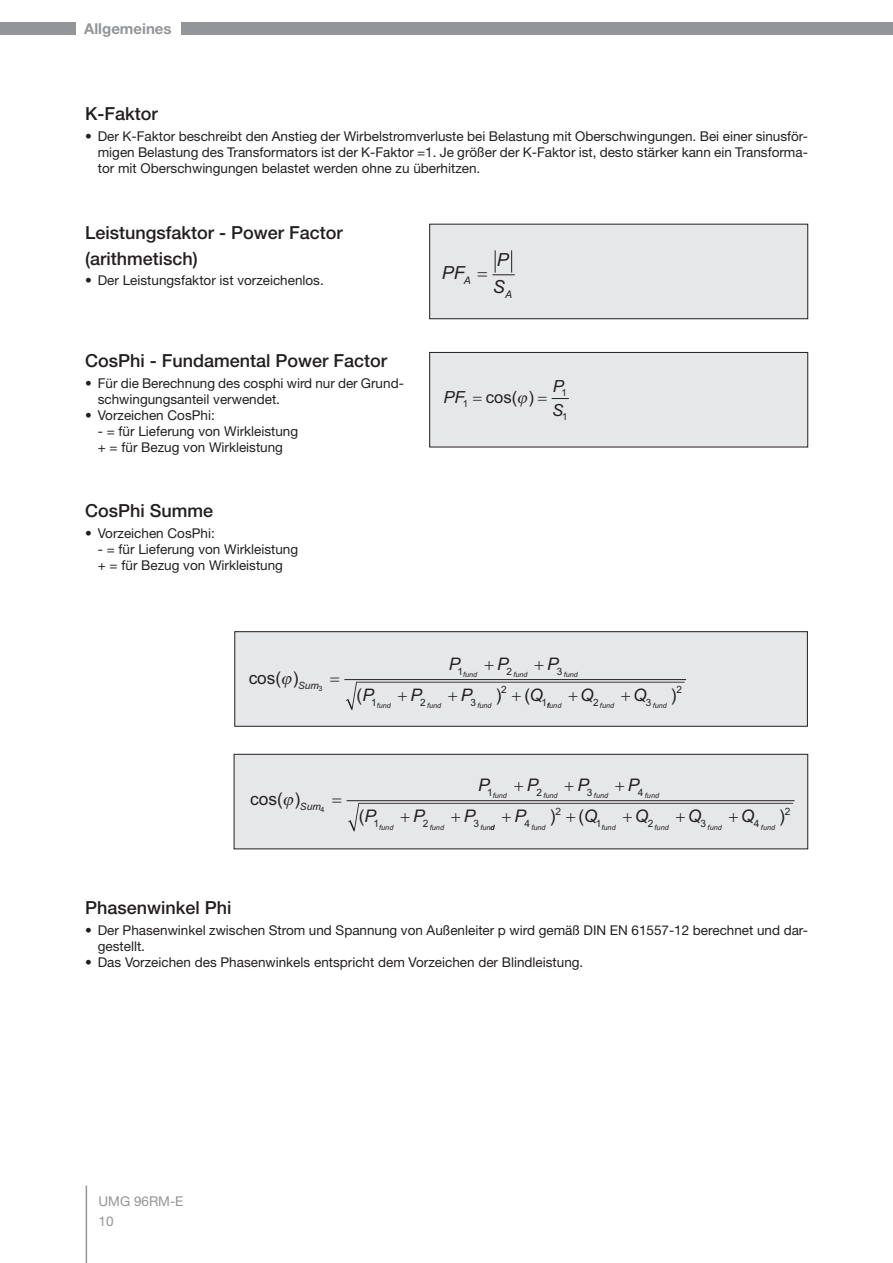
<style>
.page{position:relative;width:893px;height:1263px;background:#fff}
.page>*{position:absolute;margin:0;border:0;box-sizing:border-box;transform-origin:0 0}
.t1{font:500 18px/25.8px "Helvetica Neue LT";color:#231f20}
.t2{font:italic 18px/27.5px "Arial";color:#231f20}
.t3{font:17.4px "Arial";color:#231f20}
.t4{font:italic 17.4px "Arial";color:#231f20}
.t5{font:17.25px "Arial";color:#231f20}
.t6{font:italic 17.25px "Arial";color:#231f20}
.t7{font:16.65px "Arial";color:#231f20}
.t8{font:italic 16.65px/23.7px "Arial";color:#231f20}
.t9{font:700 15px "Helvetica Neue LT";color:#939598}
.t10{font:13.5px/16.2px "Helvetica Neue LT";color:#231f20}
.t11{font:13.5px/19.5px "Helvetica Neue LT";color:#939598}
.t12{font:italic 10.5px "Arial";color:#231f20}
.t13{font:10.05px "Arial";color:#231f20}
.t14{font:italic 10.05px "Arial";letter-spacing:.005em;color:#231f20}
.t15{font:9.75px "Arial";color:#231f20}
.t16{font:italic 7.2px "Arial";letter-spacing:.005em;color:#231f20}
.t17{font:7.2px "Arial";color:#231f20}
.s1{font-size:17.25px}
.s2{font-style:italic}
</style>
<div class="page">
<div style="left:181px;top:22px;width:711px;height:13px;background:#939598"></div>
<div style="left:0;top:22px;width:75px;height:13px;background:#939598"></div>
<hr style="left:86px;top:1185px;width:1px;height:78px;background:#939598">
<div style="left:430px;top:224px;width:378px;height:95px;background:#e6e7e9"></div>
<div style="left:429px;top:224px;width:379px;height:95px;border:1px solid #231f20"></div>
<div style="left:430px;top:352px;width:378px;height:95px;background:#e6e7e9"></div>
<div style="left:429px;top:352px;width:379px;height:95px;border:1px solid #231f20"></div>
<div style="left:235px;top:632px;width:572px;height:94px;background:#e6e7e9"></div>
<div style="left:235px;top:631px;width:573px;height:95px;border:1px solid #231f20"></div>
<hr style="left:344px;top:679px;width:342px;height:1px;background:#231f20">
<div style="left:234px;top:754px;width:574px;height:95px;background:#e6e7e9"></div>
<div style="left:234px;top:754px;width:574px;height:95px;border:1px solid #231f20"></div>
<hr style="left:347px;top:800px;width:447px;height:1px;background:#231f20">
<svg style="left:492px;top:250px;width:23px;height:26px"></svg>
<svg style="left:551px;top:398px;width:18px;height:2px"></svg>
<svg style="left:346px;top:682px;width:339px;height:28px"></svg>
<svg style="left:348px;top:803px;width:445px;height:28px"></svg>
<p class="t9" style="left:84px;top:19px;width:89px">Allgemeines</p>
<h1 class="t1" style="left:85px;top:101px;width:74px">K-Faktor</h1>
<p class="t10" style="left:98px;top:128px;width:712px;text-align:justify;text-indent:-13px">• Der K-Faktor beschreibt den Anstieg der Wirbelstromverluste bei Belastung mit Oberschwingungen. Bei einer sinusför&shy;migen Belastung des Transformators ist der K-Faktor =1. Je größer der K-Faktor ist, desto stärker kann ein Transforma&shy;tor mit Oberschwingungen belastet werden ohne zu überhitzen.</p>
<h1 class="t1" style="left:85px;top:219px;width:259px">Leistungsfaktor - Power Factor (arithmetisch)</h1>
<p class="t10" style="left:85px;top:272px;width:240px">• Der Leistungsfaktor ist vorzeichenlos.</p>
<h1 class="t1" style="left:85px;top:348px;width:304px">CosPhi - Fundamental Power Factor</h1>
<p class="t10" style="left:98px;top:374px;width:308px;text-indent:-13px">• Für die Berechnung des cosphi wird nur der Grund&shy;schwingungsanteil verwendet.</p>
<p class="t10" style="left:85px;top:407px;width:131px">• Vorzeichen CosPhi:</p>
<p class="t10" style="left:98px;top:423px;width:202px">- = für Lieferung von Wirkleistung + = für Bezug von Wirkleistung</p>
<h1 class="t1" style="left:85px;top:498px;width:130px">CosPhi Summe</h1>
<p class="t10" style="left:85px;top:525px;width:131px">• Vorzeichen CosPhi:</p>
<p class="t10" style="left:98px;top:541px;width:202px">- = für Lieferung von Wirkleistung + = für Bezug von Wirkleistung</p>
<h1 class="t2" style="left:442px;top:259px;width:25px">PF</h1>
<p class="t12" style="left:464px;top:274px;width:9px">A</p>
<h1 class="t2" style="left:493px;top:246px;width:18px">P<br>S</h1>
<p class="t12" style="left:505px;top:288px;width:9px">A</p>
<p class="t8" style="left:443px;top:385px;width:23px">PF</p>
<p class="t8" style="left:552px;top:375px;width:14px">P<br>S</p>
<p class="t15" style="left:562px;top:387px;width:7px">1</p>
<p class="t15" style="left:562px;top:410px;width:7px">1</p>
<p class="t7" style="left:486px;top:386px;width:50px">cos( )</p>
<p class="t15" style="left:463px;top:397px;width:7px">1</p>
<p class="t5" style="left:249px;top:666px;width:51px">cos( )</p>
<p class="t14" style="left:298px;top:678px;width:22px">Sum</p>
<p class="t17" style="left:319px;top:684px;width:5px">3</p>
<p class="t6" style="left:449px;top:653px;width:13px">P</p>
<p class="t6" style="left:497px;top:653px;width:13px">P</p>
<p class="t6" style="left:547px;top:653px;width:13px">P</p>
<p class="t13" style="left:458px;top:664px;width:7px">1</p>
<p class="t13" style="left:507px;top:664px;width:7px">2</p>
<p class="t13" style="left:557px;top:664px;width:7px">3</p>
<p class="t16" style="left:463px;top:670px;width:16px">fund</p>
<p class="t16" style="left:513px;top:670px;width:16px">fund</p>
<p class="t16" style="left:564px;top:670px;width:16px">fund</p>
<p class="t13" style="left:501px;top:683px;width:7px">2</p>
<p class="t13" style="left:671px;top:683px;width:13px">2<span class="s1">)</span></p>
<p class="t5" style="left:356px;top:684px;width:19px">(<span class="s2">P</span></p>
<p class="t5" style="left:496px;top:684px;width:7px">)</p>
<p class="t5" style="left:524px;top:684px;width:20px">(<span class="s2">Q</span></p>
<p class="t6" style="left:580px;top:684px;width:15px">Q</p>
<p class="t6" style="left:633px;top:684px;width:15px">Q</p>
<p class="t13" style="left:593px;top:696px;width:7px">2</p>
<p class="t13" style="left:646px;top:696px;width:7px">3</p>
<p class="t6" style="left:411px;top:684px;width:13px">P</p>
<p class="t6" style="left:461px;top:684px;width:13px">P</p>
<p class="t13" style="left:371px;top:696px;width:7px">1</p>
<p class="t13" style="left:420px;top:696px;width:7px">2</p>
<p class="t13" style="left:470px;top:696px;width:7px">3</p>
<p class="t16" style="left:542px;top:701px;width:21px"><sup>1</sup>fund</p>
<p class="t16" style="left:600px;top:701px;width:16px">fund</p>
<p class="t16" style="left:653px;top:701px;width:16px">fund</p>
<p class="t16" style="left:377px;top:701px;width:16px">fund</p>
<p class="t16" style="left:427px;top:701px;width:16px">fund</p>
<p class="t16" style="left:477px;top:701px;width:16px">fund</p>
<p class="t3" style="left:250px;top:787px;width:52px">cos( )</p>
<p class="t14" style="left:300px;top:800px;width:22px">Sum</p>
<p class="t17" style="left:321px;top:805px;width:6px">4</p>
<p class="t4" style="left:478px;top:774px;width:13px">P</p>
<p class="t4" style="left:527px;top:774px;width:13px">P</p>
<p class="t4" style="left:577px;top:774px;width:13px">P</p>
<p class="t4" style="left:628px;top:774px;width:13px">P</p>
<p class="t13" style="left:487px;top:785px;width:7px">1</p>
<p class="t13" style="left:536px;top:785px;width:7px">2</p>
<p class="t13" style="left:587px;top:785px;width:7px">3</p>
<p class="t13" style="left:638px;top:785px;width:7px">4</p>
<p class="t16" style="left:493px;top:791px;width:16px">fund</p>
<p class="t16" style="left:543px;top:791px;width:16px">fund</p>
<p class="t16" style="left:594px;top:791px;width:16px">fund</p>
<p class="t16" style="left:645px;top:791px;width:16px">fund</p>
<p class="t13" style="left:555px;top:804px;width:7px">2</p>
<p class="t13" style="left:785px;top:804px;width:7px">2</p>
<p class="t3" style="left:359px;top:805px;width:19px">(<span class="s2">P</span></p>
<p class="t4" style="left:514px;top:805px;width:13px">P</p>
<p class="t3" style="left:579px;top:805px;width:20px">(<span class="s2">Q</span></p>
<p class="t13" style="left:524px;top:817px;width:7px">4</p>
<p class="t4" style="left:635px;top:805px;width:15px">Q</p>
<p class="t4" style="left:688px;top:805px;width:15px">Q</p>
<p class="t4" style="left:741px;top:805px;width:15px">Q</p>
<p class="t3" style="left:550px;top:805px;width:7px">)</p>
<p class="t3" style="left:779px;top:805px;width:7px">)</p>
<p class="t4" style="left:413px;top:805px;width:13px">P</p>
<p class="t4" style="left:464px;top:805px;width:13px">P</p>
<p class="t13" style="left:596px;top:817px;width:7px">1</p>
<p class="t13" style="left:648px;top:817px;width:7px">2</p>
<p class="t13" style="left:701px;top:817px;width:7px">3</p>
<p class="t13" style="left:754px;top:817px;width:7px">4</p>
<p class="t13" style="left:374px;top:817px;width:7px">1</p>
<p class="t13" style="left:423px;top:817px;width:7px">2</p>
<p class="t13" style="left:473px;top:817px;width:23px">3 <sub>d</sub></p>
<p class="t16" style="left:531px;top:822px;width:16px">fund</p>
<p class="t16" style="left:601px;top:822px;width:16px">fund</p>
<p class="t16" style="left:654px;top:822px;width:16px">fund</p>
<p class="t16" style="left:708px;top:822px;width:16px">fund</p>
<p class="t16" style="left:761px;top:822px;width:16px">fund</p>
<p class="t16" style="left:379px;top:822px;width:16px">fund</p>
<p class="t16" style="left:430px;top:822px;width:16px">fund</p>
<p class="t16" style="left:480px;top:822px;width:12px">fun</p>
<h1 class="t1" style="left:85px;top:895px;width:148px">Phasenwinkel Phi</h1>
<p class="t10" style="left:98px;top:922px;width:712px;text-indent:-13px">• Der Phasenwinkel zwischen Strom und Spannung von Außenleiter p wird gemäß DIN EN 61557-12 berechnet und dar&shy;gestellt.</p>
<p class="t10" style="left:85px;top:954px;width:500px">• Das Vorzeichen des Phasenwinkels entspricht dem Vorzeichen der Blindleistung.</p>
<p class="t11" style="left:99px;top:1192px;width:87px">UMG 96RM-E<br>10</p>
</div>
